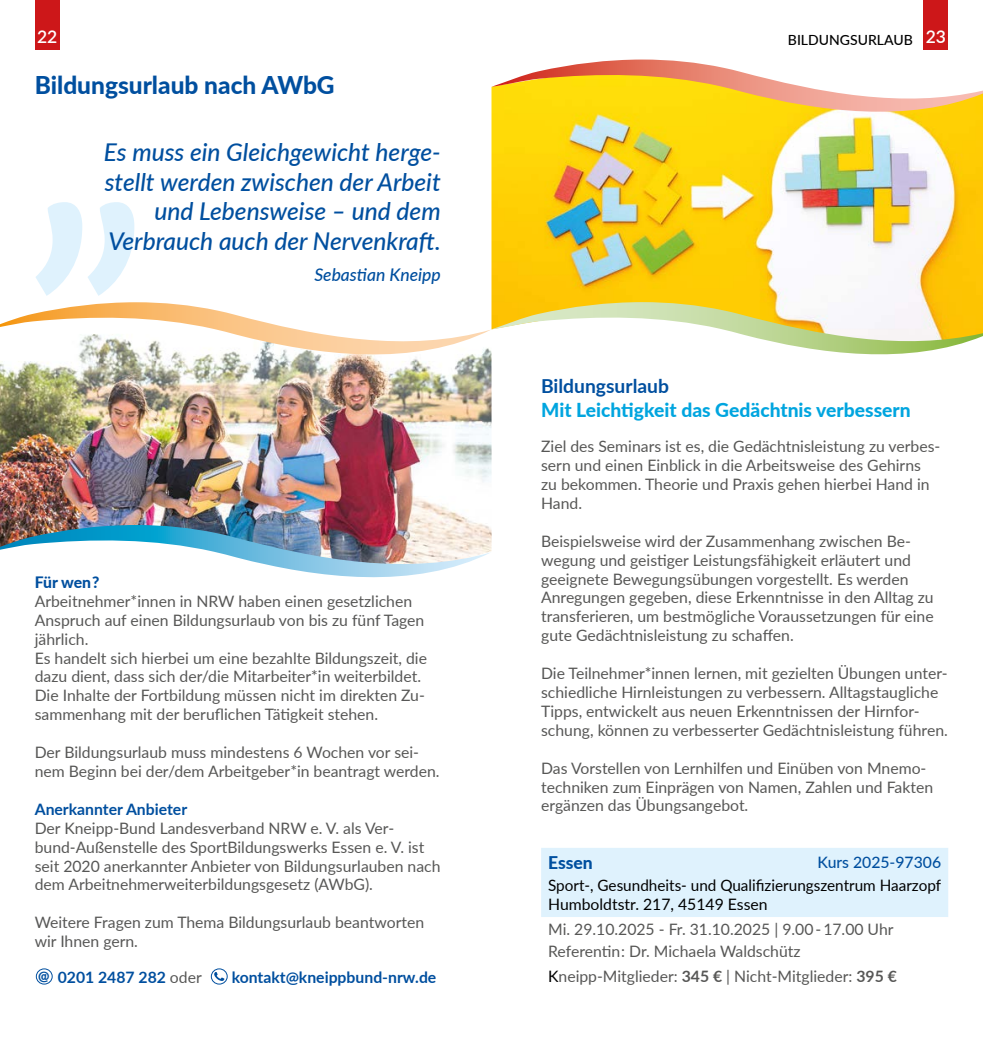
<style>
.page{position:relative;width:983px;height:1042px;background:#fff}
.page>*{position:absolute;margin:0;border:0;box-sizing:border-box;transform-origin:0 0}
.t1{font:325.15px "Amaranth";color:#dff2fd;scale:.8 1}
.t2{font:italic 500 24.5px/29.4px "Lato";color:#004f9f;text-align:right}
.t3{font:800 24.5px "Lato";color:#004f9f}
.t4{font:800 19.25px "Lato";color:#00a5df}
.t5{font:700 19.25px "Lato";color:#004f9f}
.t6{font:italic 500 17.5px "Lato";color:#004f9f}
.t7{font:800 17.5px "Lato";color:#004f9f}
.t8{font:600 17.5px "Lato";color:#fff}
.t9{font:15.75px/18.9px "Lato";color:#575756}
.t10{font:15.75px/18.9px "Lato";color:#000}
.t11{font:700 15.75px "Lato";color:#004f9f}
.t12{font:500 15.75px "Lato";color:#004f9f}
.t13{font:800 15.75px "Lato";letter-spacing:-.005em;color:#004f9f}
.t14{font:600 14.7px "Franklin Gothic";color:#004f9f}
.t15{font:500 14px "Lato";color:#000}
.s1{font-weight:400;color:#575756}
.s2{color:#000}
.s3{font-weight:700}
</style>
<div class="page">
<div style="left:211px;top:968px;width:16px;height:16px;border:1px solid #004f9f;border-radius:50%"></div>
<svg style="left:214px;top:972px;width:10px;height:9px"></svg>
<div style="left:36px;top:968px;width:17px;height:16px;border:1px solid #004f9f;border-radius:50%"></div>
<img style="left:0;top:368px;width:491px;height:157px">
<img style="left:0;top:525px;width:491px;height:53px">
<div style="left:35px;top:0;width:25px;height:50px;background:#cd1719"></div>
<div style="left:923px;top:0;width:24px;height:50px;background:#cd1719"></div>
<img style="left:491px;top:124px;width:491px;height:178px">
<svg style="left:491px;top:60px;width:491px;height:64px"></svg>
<svg style="left:0;top:302px;width:982px;height:66px"></svg>
<div style="left:541px;top:848px;width:406px;height:69px;background:#dff2fd"></div>
<p class="t8" style="left:37px;top:24px;width:22px">22</p>
<p class="t8" style="left:925px;top:24px;width:22px">23</p>
<p class="t15" style="left:787px;top:29px;width:126px">BILDUNGSURLAUB</p>
<h2 class="t3" style="left:35px;top:67px;width:301px">Bildungsurlaub nach AWbG</h2>
<h2 class="t2" style="left:104px;top:137px;width:338px">Es muss ein Gleichgewicht herge&shy;stellt werden zwischen der Arbeit und Lebensweise – und dem<br>Verbrauch auch der Nervenkraft.</h2>
<p class="t6" style="left:314px;top:262px;width:128px">Sebastian Kneipp</p>
<h1 class="t1" style="left:28px;top:-54px;width:141px">„</h1>
<p class="t13" style="left:35px;top:570px;width:66px">Für wen ?</p>
<p class="t9" style="left:35px;top:591px;width:393px">Arbeitnehmer*innen in NRW haben einen gesetzlichen Anspruch auf einen Bildungsurlaub von bis zu fünf Tagen jährlich.<br>Es handelt sich hierbei um eine bezahlte Bildungszeit, die dazu dient, dass sich der/die Mitarbeiter*in weiterbildet.<br>Die Inhalte der Fortbildung müssen nicht im direkten Zu&shy;sammenhang mit der beruflichen Tätigkeit stehen.</p>
<p class="t9" style="left:35px;top:742px;width:406px">Der Bildungsurlaub muss mindestens 6 Wochen vor sei&shy;nem Beginn bei der/dem Arbeitgeber*in beantragt werden.</p>
<p class="t11" style="left:35px;top:797px;width:154px">Anerkannter Anbieter</p>
<p class="t9" style="left:35px;top:818px;width:407px">Der Kneipp-Bund Landesverband NRW e. V. als Ver&shy;bund-Außenstelle des SportBildungswerks Essen e. V. ist seit 2020 anerkannter Anbieter von Bildungsurlauben nach dem Arbeitnehmerweiterbildungsgesetz (AWbG).</p>
<p class="t9" style="left:35px;top:912px;width:391px">Weitere Fragen zum Thema Bildungsurlaub beantworten wir Ihnen gern.</p>
<p class="t11" style="left:58px;top:965px;width:145px">0201 2487 282 <span class="s1">oder</span></p>
<p class="t14" style="left:38px;top:967px;width:13px">@</p>
<p class="t11" style="left:232px;top:965px;width:206px">kontakt@kneippbund-nrw.de</p>
<p class="t5" style="left:541px;top:372px;width:129px">Bildungsurlaub</p>
<p class="t4" style="left:541px;top:395px;width:371px">Mit Leichtigkeit das Gedächtnis verbessern</p>
<p class="t9" style="left:541px;top:436px;width:400px">Ziel des Seminars ist es, die Gedächtnisleistung zu verbes&shy;sern und einen Einblick in die Arbeitsweise des Gehirns zu bekommen. Theorie und Praxis gehen hierbei Hand in Hand.</p>
<p class="t9" style="left:541px;top:531px;width:394px">Beispielsweise wird der Zusammenhang zwischen Be&shy;wegung und geistiger Leistungsfähigkeit erläutert und geeignete Bewegungsübungen vorgestellt. Es werden Anregungen gegeben, diese Erkenntnisse in den Alltag zu transferieren, um bestmögliche Voraussetzungen für eine gute Gedächtnisleistung zu schaffen.</p>
<p class="t9" style="left:541px;top:663px;width:408px">Die Teilnehmer*innen lernen, mit gezielten Übungen unter&shy;schiedliche Hirnleistungen zu verbessern. Alltagstaugliche Tipps, entwickelt aus neuen Erkenntnissen der Hirnfor&shy;schung, können zu verbesserter Gedächtnisleistung führen.</p>
<p class="t9" style="left:541px;top:758px;width:393px">Das Vorstellen von Lernhilfen und Einüben von Mnemo&shy;techniken zum Einprägen von Namen, Zahlen und Fakten ergänzen das Übungsangebot.</p>
<p class="t7" style="left:548px;top:849px;width:46px">Essen</p>
<p class="t12" style="left:817px;top:850px;width:125px">Kurs 2025-97306</p>
<p class="t10" style="left:548px;top:875px;width:394px">Sport-, Gesundheits- und Qualifizierungszentrum Haarzopf<br>Humboldtstr. 217, 45149 Essen</p>
<p class="t9" style="left:548px;top:917px;width:347px;line-height:22.6px">Mi. 29.10.2025 - Fr. 31.10.2025 | 9.00 - 17.00 Uhr<br>Referentin : Dr. Michaela Waldschütz</p>
<p class="t9" style="left:548px;top:966px;width:350px"><span class="s2">K</span>neipp-Mitglieder: <span class="s3">345 €</span> | Nicht-Mitglieder: <span class="s3">395 €</span></p>
</div>
